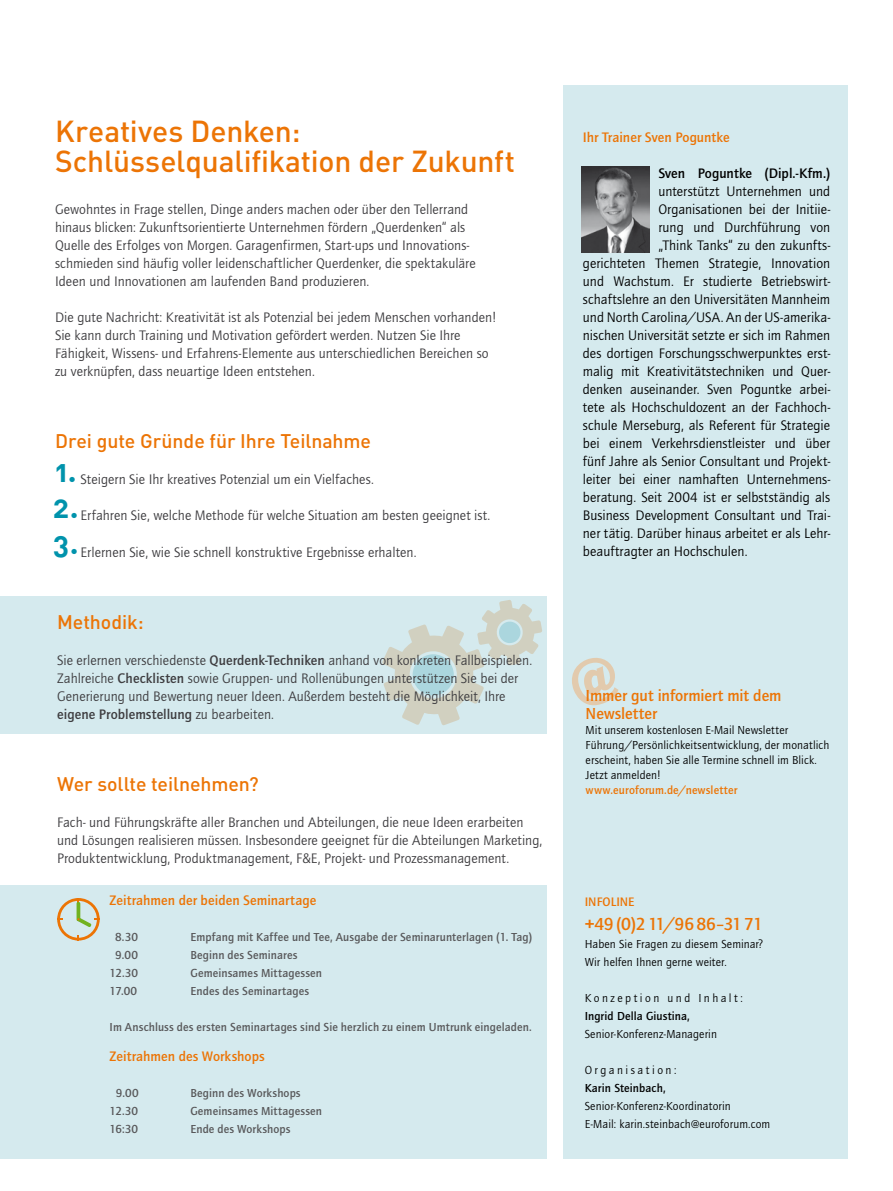
<style>
.page{position:relative;width:893px;height:1191px;background:#fff}
.page>*{position:absolute;margin:0;border:0;box-sizing:border-box;transform-origin:0 0}
.t1{font:500 30px/30px "DIN";letter-spacing:-.005em;color:#ec7405}
.t2{font:30px "DIN Bold Alternate";color:#0093ac}
.t3{font:500 19.5px "DIN";letter-spacing:-.005em;color:#ec7405}
.t4{font:500 18px "Quay Sans ITC Std";letter-spacing:-.01em;color:#ec7405}
.t5{font:500 16.5px/18px "Quay Sans ITC Std";color:#ec7405}
.t6{font:14.25px/18px "Quay Sans ITC Std";letter-spacing:.005em;color:#3e3d40}
.t7{font:14.25px "Quay Sans ITC Std";letter-spacing:.005em;color:#000}
.t8{font:500 14.25px "Quay Sans ITC Std";letter-spacing:.01em;color:#ec7405}
.t9{font:500 14.25px "Quay Sans ITC Std";letter-spacing:.005em;color:#000}
.t10{font:500 12.75px "Quay Sans ITC Std";color:#ec7405}
.t11{font:12px/15px "Quay Sans ITC Std";letter-spacing:.01em;color:#000}
.t12{font:500 12px "Quay Sans ITC Std";letter-spacing:.02em;color:#58585a}
.t13{font:500 12px "Quay Sans ITC Std";color:#000}
.t14{font:500 12px "Quay Sans ITC Std";letter-spacing:.04em;color:#ec7405}
.t15{font:12px "Quay Sans ITC Std";letter-spacing:.21em;color:#000}
.t16{font:12px "Quay Sans ITC Std";letter-spacing:.205em;color:#000}
.s1{font-weight:500}
</style>
<div class="page">
<div style="left:0;top:596px;width:547px;height:138px;background:#d5eaee"></div>
<div style="left:0;top:884px;width:547px;height:274px;background:#d5eaee"></div>
<div style="left:563px;top:85px;width:285px;height:1073px;background:#d5eaee"></div>
<svg style="left:382px;top:600px;width:160px;height:125px"></svg>
<svg style="left:57px;top:898px;width:43px;height:42px"></svg>
<img style="left:581px;top:166px;width:69px;height:86px">
<h1 class="t1" style="left:55px;top:115px;width:461px">Kreatives Denken:<br>Schlüsselqualifikation der Zukunft</h1>
<p class="t6" style="left:55px;top:201px;width:422px">Gewohntes in Frage stellen, Dinge anders machen oder über den Tellerrand hinaus blicken: Zukunftsorientierte Unternehmen fördern „Querdenken“ als Quelle des Erfolges von Morgen. Garagenfirmen, Start-ups und Innovations&shy;schmieden sind häufig voller leidenschaftlicher Querdenker, die spektakuläre Ideen und Innovationen am laufenden Band produzieren.</p>
<p class="t6" style="left:55px;top:309px;width:443px">Die gute Nachricht: Kreativität ist als Potenzial bei jedem Menschen vorhanden!<br>Sie kann durch Training und Motivation gefördert werden. Nutzen Sie Ihre Fähigkeit, Wissens- und Erfahrens-Elemente aus unterschiedlichen Bereichen so zu verknüpfen, dass neuartige Ideen entstehen.</p>
<h2 class="t3" style="left:55px;top:428px;width:318px">Drei gute Gründe für Ihre Teilnahme</h2>
<p class="t6" style="left:81px;top:471px;width:295px">Steigern Sie Ihr kreatives Potenzial um ein Vielfaches.</p>
<p class="t6" style="left:81px;top:507px;width:411px">Erfahren Sie, welche Methode für welche Situation am besten geeignet ist.</p>
<p class="t6" style="left:81px;top:543px;width:337px">Erlernen Sie, wie Sie schnell konstruktive Ergebnisse erhalten.</p>
<h1 class="t2" style="left:55px;top:451px;width:23px">1.</h1>
<h1 class="t2" style="left:53px;top:487px;width:27px">2.</h1>
<h1 class="t2" style="left:53px;top:523px;width:27px">3.</h1>
<h2 class="t3" style="left:57px;top:608px;width:88px">Methodik:</h2>
<p class="t6" style="left:57px;top:651px;width:476px">Sie erlernen verschiedenste <span class="s1">Querdenk-Techniken</span> anhand von konkreten Fallbeispielen.<br>Zahlreiche <span class="s1">Checklisten</span> sowie Gruppen- und Rollenübungen unterstützen Sie bei der Generierung und Bewertung neuer Ideen. Außerdem besteht die Möglichkeit, Ihre <span class="s1">eigene Problemstellung</span> zu bearbeiten.</p>
<h2 class="t3" style="left:57px;top:770px;width:203px">Wer sollte teilnehmen?</h2>
<p class="t6" style="left:57px;top:813px;width:487px">Fach- und Führungskräfte aller Branchen und Abteilungen, die neue Ideen erarbeiten und Lösungen realisieren müssen. Insbesondere geeignet für die Abteilungen Marketing,<br>Produktentwicklung, Produktmanagement, F&amp;E, Projekt- und Prozessmanagement.</p>
<p class="t8" style="left:110px;top:892px;width:208px">Zeitrahmen der beiden Seminartage</p>
<p class="t12" style="left:115px;top:930px;width:53px">8.30 E</p>
<p class="t12" style="left:196px;top:930px;width:337px">mpfang mit Kaffee und Tee, Ausgabe der Seminarunterlagen (1. Tag)</p>
<p class="t12" style="left:115px;top:948px;width:54px">9.00 B</p>
<p class="t12" style="left:197px;top:948px;width:102px">eginn des Seminares</p>
<p class="t12" style="left:110px;top:966px;width:60px">12.30 G</p>
<p class="t12" style="left:198px;top:966px;width:126px">emeinsames Mittagessen</p>
<p class="t12" style="left:110px;top:984px;width:58px">17.00 E</p>
<p class="t12" style="left:196px;top:984px;width:114px">ndes des Seminartages</p>
<p class="t12" style="left:110px;top:1020px;width:424px">Im Anschluss des ersten Seminartages sind Sie herzlich zu einem Umtrunk eingeladen.</p>
<p class="t8" style="left:110px;top:1047px;width:157px">Zeitrahmen des Workshops</p>
<p class="t12" style="left:116px;top:1085px;width:53px">9.00 B</p>
<p class="t12" style="left:197px;top:1085px;width:105px">eginn des Workshops</p>
<p class="t12" style="left:110px;top:1103px;width:60px">12.30 G</p>
<p class="t12" style="left:198px;top:1103px;width:126px">emeinsames Mittagessen</p>
<p class="t12" style="left:110px;top:1121px;width:59px">16:30 E</p>
<p class="t12" style="left:196px;top:1121px;width:96px">nde des Workshops</p>
<p class="t8" style="left:583px;top:129px;width:148px">Ihr Trainer Sven Poguntke</p>
<p class="t9" style="left:658px;top:165px;width:173px">Sven Poguntke (Dipl.-Kfm.)</p>
<p class="t7" style="left:658px;top:183px;width:173px">unterstützt Unternehmen und</p>
<p class="t7" style="left:658px;top:201px;width:173px">Organisationen bei der Initiie-</p>
<p class="t7" style="left:658px;top:219px;width:173px">rung und Durchführung von</p>
<p class="t7" style="left:658px;top:237px;width:173px">„Think Tanks“ zu den zukunfts-</p>
<p class="t7" style="left:583px;top:255px;width:249px">gerichteten Themen Strategie, Innovation</p>
<p class="t7" style="left:583px;top:273px;width:249px">und Wachstum. Er studierte Betriebswirt-</p>
<p class="t7" style="left:583px;top:291px;width:249px">schaftslehre an den Universitäten Mannheim</p>
<p class="t7" style="left:583px;top:309px;width:249px">und North Carolina/USA. An der US-amerika-</p>
<p class="t7" style="left:583px;top:327px;width:249px">nischen Universität setzte er sich im Rahmen</p>
<p class="t7" style="left:583px;top:345px;width:249px">des dortigen Forschungsschwerpunktes erst-</p>
<p class="t7" style="left:583px;top:363px;width:249px">malig mit Kreativitätstechniken und Quer-</p>
<p class="t7" style="left:583px;top:381px;width:249px">denken auseinander. Sven Poguntke arbei-</p>
<p class="t7" style="left:583px;top:399px;width:249px">tete als Hochschuldozent an der Fachhoch-</p>
<p class="t7" style="left:583px;top:417px;width:249px">schule Merseburg, als Referent für Strategie</p>
<p class="t7" style="left:583px;top:435px;width:249px">bei einem Verkehrsdienstleister und über</p>
<p class="t7" style="left:583px;top:453px;width:249px">fünf Jahre als Senior Consultant und Projekt-</p>
<p class="t7" style="left:583px;top:471px;width:249px">leiter bei einer namhaften Unternehmens-</p>
<p class="t7" style="left:583px;top:489px;width:249px">beratung. Seit 2004 ist er selbstständig als</p>
<p class="t7" style="left:583px;top:507px;width:249px">Business Development Consultant und Trai-</p>
<p class="t7" style="left:583px;top:525px;width:249px">ner tätig. Darüber hinaus arbeitet er als Lehr-</p>
<p class="t7" style="left:583px;top:543px;width:166px">beauftragter an Hochschulen.</p>
<p class="t5" style="left:586px;top:686px;width:197px">Immer gut informiert mit dem<br>Newsletter</p>
<p class="t11" style="left:586px;top:722px;width:245px">Mit unserem kostenlosen E-Mail Newsletter Führung/Persönlichkeitsentwicklung, der monatlich erscheint, haben Sie alle Termine schnell im Blick.<br>Jetzt anmelden!</p>
<p class="t14" style="left:586px;top:782px;width:153px">www.euroforum.de/newsletter</p>
<p class="t10" style="left:585px;top:894px;width:51px">Infoline</p>
<p class="t4" style="left:585px;top:913px;width:180px">+49(0)211/9686–3171</p>
<p class="t11" style="left:585px;top:934px;width:180px;line-height:18px">Haben Sie Fragen zu diesem Seminar?<br>Wir helfen Ihnen gerne weiter.</p>
<p class="t15" style="left:585px;top:990px;width:160px">Konzeption und Inhalt:</p>
<p class="t13" style="left:585px;top:1008px;width:107px">Ingrid Della Giustina,</p>
<p class="t11" style="left:585px;top:1026px;width:134px">Senior-Konferenz-Managerin</p>
<p class="t16" style="left:585px;top:1062px;width:93px">Organisation:</p>
<p class="t13" style="left:585px;top:1080px;width:82px">Karin Steinbach,</p>
<p class="t11" style="left:585px;top:1096px;width:187px;line-height:18px">Senior-Konferenz-Koordinatorin<br>E-Mail: karin.steinbach@euroforum.com</p>
</div>
